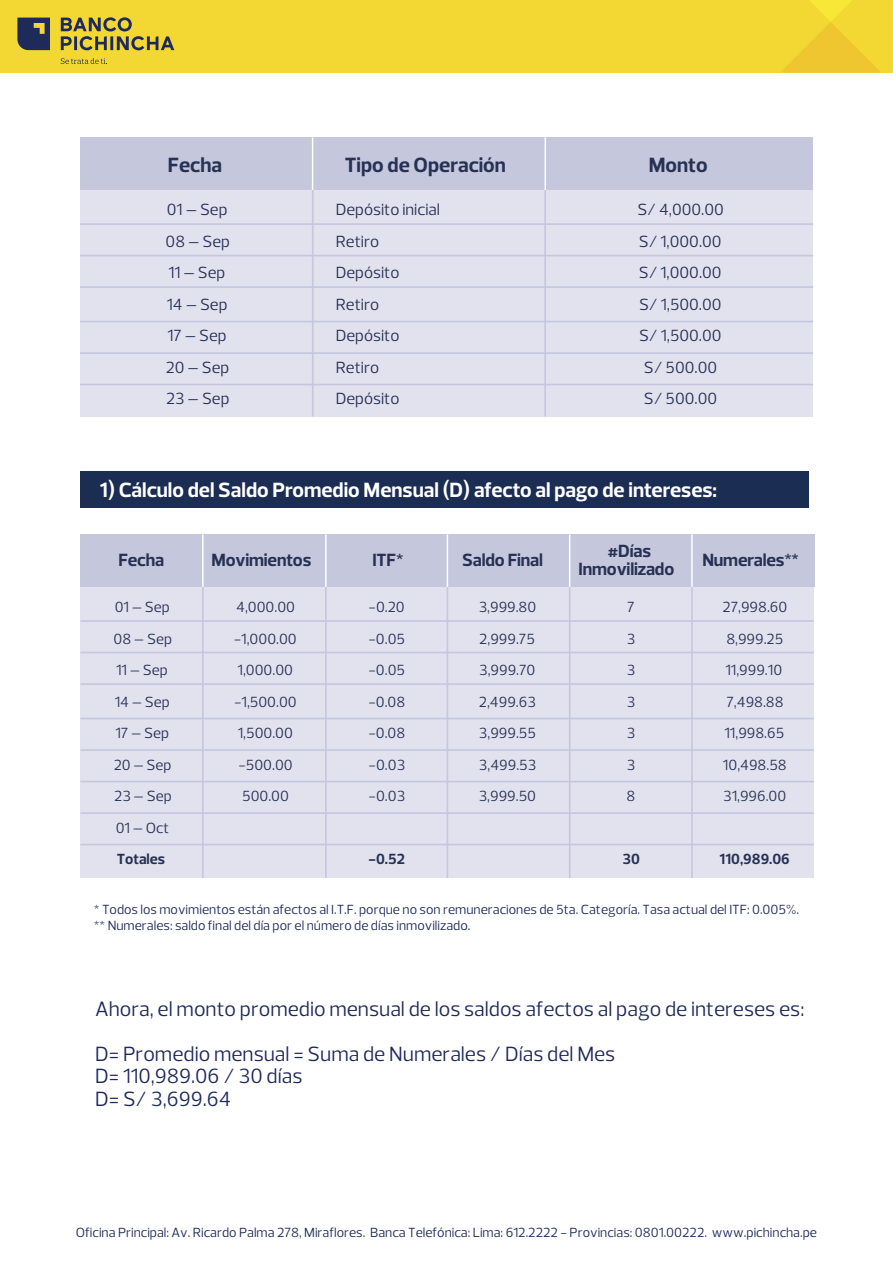
<style>
.page{position:relative;width:893px;height:1263px;background:#fff}
.page>*{position:absolute;margin:0;border:0;box-sizing:border-box;transform-origin:0 0}
.t1{font:21px/45px "Prelo";color:#1e2a5b}
.t2{font:700 21px "Prelo";color:#fff}
.t3{font:700 21px "Prelo";color:#263154}
.t4{font:700 18px/18px "Prelo";letter-spacing:-.01em;color:#263154;text-align:center}
.t5{font:16.5px/31.5px "Prelo";color:#263154}
.t6{font:15px/31.5px "Prelo";color:#263154;text-align:justify}
.t7{font:700 15px "Prelo";color:#263154}
.t8{font:13.5px/16.2px "Prelo";color:#1e2a5b}
</style>
<div class="page">
<div style="left:0;top:0;width:893px;height:72px;background:#f3d733"></div>
<svg style="left:781px;top:0;width:99px;height:72px"></svg>
<svg style="left:17px;top:18px;width:33px;height:32px"></svg>
<svg style="left:61px;top:17px;width:113px;height:33px"></svg>
<svg style="left:61px;top:58px;width:46px;height:6px"></svg>
<div style="left:81px;top:471px;width:728px;height:37px;background:#1b2d53"></div>
<div style="left:80px;top:187px;width:733px;height:229px;background:#e2e2ef"></div>
<div style="left:80px;top:137px;width:233px;height:53px;background:#c5c7dd"></div>
<div style="left:313px;top:137px;width:232px;height:53px;background:#c5c7dd"></div>
<div style="left:480px;top:137px;width:332px;height:53px;background:#c5c7dd"></div>
<hr style="left:312px;top:186px;width:2px;height:230px;background:#c5c7dd">
<hr style="left:80px;top:223px;width:733px;height:2px;background:#c5c7dd">
<hr style="left:80px;top:255px;width:733px;height:1px;background:#c5c7dd">
<hr style="left:80px;top:286px;width:733px;height:2px;background:#c5c7dd">
<hr style="left:80px;top:321px;width:733px;height:1px;background:#c5c7dd">
<hr style="left:80px;top:352px;width:733px;height:2px;background:#c5c7dd">
<hr style="left:80px;top:384px;width:733px;height:1px;background:#c5c7dd">
<hr style="left:544px;top:186px;width:2px;height:230px;background:#c5c7dd">
<hr style="left:312px;top:137px;width:1px;height:53px;background:#fff">
<hr style="left:544px;top:137px;width:2px;height:53px;background:#fff">
<div style="left:81px;top:584px;width:733px;height:294px;background:#e2e2ef"></div>
<hr style="left:202px;top:582px;width:2px;height:296px;background:#c5c7dd">
<hr style="left:325px;top:582px;width:2px;height:296px;background:#c5c7dd">
<hr style="left:447px;top:582px;width:1px;height:296px;background:#c5c7dd">
<hr style="left:569px;top:582px;width:1px;height:296px;background:#c5c7dd">
<hr style="left:691px;top:582px;width:2px;height:296px;background:#c5c7dd">
<hr style="left:81px;top:620px;width:733px;height:2px;background:#c5c7dd">
<hr style="left:81px;top:652px;width:733px;height:1px;background:#c5c7dd">
<hr style="left:81px;top:683px;width:733px;height:2px;background:#c5c7dd">
<hr style="left:81px;top:718px;width:733px;height:1px;background:#c5c7dd">
<hr style="left:81px;top:749px;width:733px;height:2px;background:#c5c7dd">
<hr style="left:81px;top:781px;width:733px;height:1px;background:#c5c7dd">
<hr style="left:81px;top:812px;width:733px;height:2px;background:#c5c7dd">
<hr style="left:81px;top:844px;width:733px;height:1px;background:#c5c7dd">
<div style="left:81px;top:534px;width:122px;height:53px;background:#c5c7dd"></div>
<div style="left:203px;top:534px;width:122px;height:53px;background:#c5c7dd"></div>
<div style="left:325px;top:534px;width:122px;height:53px;background:#c5c7dd"></div>
<div style="left:447px;top:534px;width:123px;height:53px;background:#c5c7dd"></div>
<div style="left:570px;top:534px;width:122px;height:53px;background:#c5c7dd"></div>
<div style="left:692px;top:534px;width:122px;height:53px;background:#c5c7dd"></div>
<hr style="left:202px;top:534px;width:2px;height:53px;background:#fff">
<hr style="left:325px;top:534px;width:2px;height:53px;background:#fff">
<hr style="left:447px;top:534px;width:1px;height:53px;background:#fff">
<hr style="left:569px;top:534px;width:1px;height:53px;background:#fff">
<hr style="left:691px;top:534px;width:2px;height:53px;background:#fff">
<h1 class="t3" style="left:168px;top:152px;width:56px">Fecha</h1>
<h1 class="t3" style="left:345px;top:152px;width:163px">Tipo de Operación</h1>
<h1 class="t3" style="left:649px;top:152px;width:60px">Monto</h1>
<p class="t5" style="left:166px;top:194px;width:66px">01 – Sep<br>08 – Sep<br>11 – Sep<br>14 – Sep<br>17 – Sep<br>20 – Sep<br>23 – Sep</p>
<p class="t5" style="left:336px;top:194px;width:106px">Depósito inicial<br>Retiro<br>Depósito<br>Retiro<br>Depósito<br>Retiro<br>Depósito</p>
<p class="t5" style="left:637px;top:194px;width:88px;text-align:center">S/ 4,000.00<br>S/ 1,000.00<br>S/ 1,000.00<br>S/ 1,500.00<br>S/ 1,500.00<br>S/ 500.00<br>S/ 500.00</p>
<h1 class="t2" style="left:100px;top:477px;width:619px">1) Cálculo del Saldo Promedio Mensual (D) afecto al pago de intereses:</h1>
<h2 class="t4" style="left:118px;top:551px;width:47px">Fecha</h2>
<h2 class="t4" style="left:212px;top:551px;width:101px">Movimientos</h2>
<h2 class="t4" style="left:372px;top:551px;width:32px">ITF*</h2>
<h2 class="t4" style="left:462px;top:551px;width:82px">Saldo Final</h2>
<h2 class="t4" style="left:579px;top:542px;width:97px">#Días<br>Inmovilizado</h2>
<h2 class="t4" style="left:702px;top:551px;width:98px">Numerales**</h2>
<p class="t6" style="left:114px;top:591px;width:60px;text-align:left">01 – Sep<br>08 – Sep<br>11 – Sep<br>14 – Sep<br>17 – Sep<br>20 – Sep<br>23 – Sep<br>01 – Oct</p>
<p class="t7" style="left:117px;top:850px;width:50px">Totales</p>
<p class="t6" style="left:234px;top:591px;width:64px;text-align:center">4,000.00 -1,000.00<br>1,000.00 -1,500.00<br>1,500.00 -500.00<br>500.00</p>
<p class="t6" style="left:368px;top:591px;width:38px">-0.20 -0.05 -0.05 -0.08 -0.08 -0.03 -0.03</p>
<p class="t7" style="left:369px;top:850px;width:38px">-0.52</p>
<p class="t6" style="left:479px;top:591px;width:59px">3,999.80<br>2,999.75<br>3,999.70<br>2,499.63<br>3,999.55<br>3,499.53<br>3,999.50</p>
<p class="t6" style="left:627px;top:591px;width:10px">7<br>3<br>3<br>3<br>3<br>3<br>8</p>
<p class="t7" style="left:623px;top:850px;width:19px">30</p>
<p class="t6" style="left:722px;top:591px;width:66px;text-align:left">27,998.60<br>8,999.25<br>11,999.10<br>7,498.88<br>11,998.65<br>10,498.58<br>31,996.00</p>
<p class="t7" style="left:720px;top:850px;width:72px">110,989.06</p>
<p class="t8" style="left:94px;top:901px;width:707px">* Todos los movimientos están afectos al I.T.F. porque no son remuneraciones de 5ta. Categoría. Tasa actual del ITF: 0.005%. ** Numerales: saldo final del día por el número de días inmovilizado.</p>
<h1 class="t1" style="left:95px;top:986px;width:711px">Ahora, el monto promedio mensual de los saldos afectos al pago de intereses es:<br>D= Promedio mensual = Suma de Numerales / Días del Mes</h1>
<h1 class="t1" style="left:95px;top:1065px;width:209px;line-height:22.5px">D= 110,989.06 / 30 días<br>D= S/ 3,699.64</h1>
<p class="t8" style="left:76px;top:1225px;width:742px">Oficina Principal: Av. Ricardo Palma 278, Miraflores. Banca Telefónica: Lima: 612.2222 - Provincias: 0801.00222. www.pichincha.pe</p>
</div>
